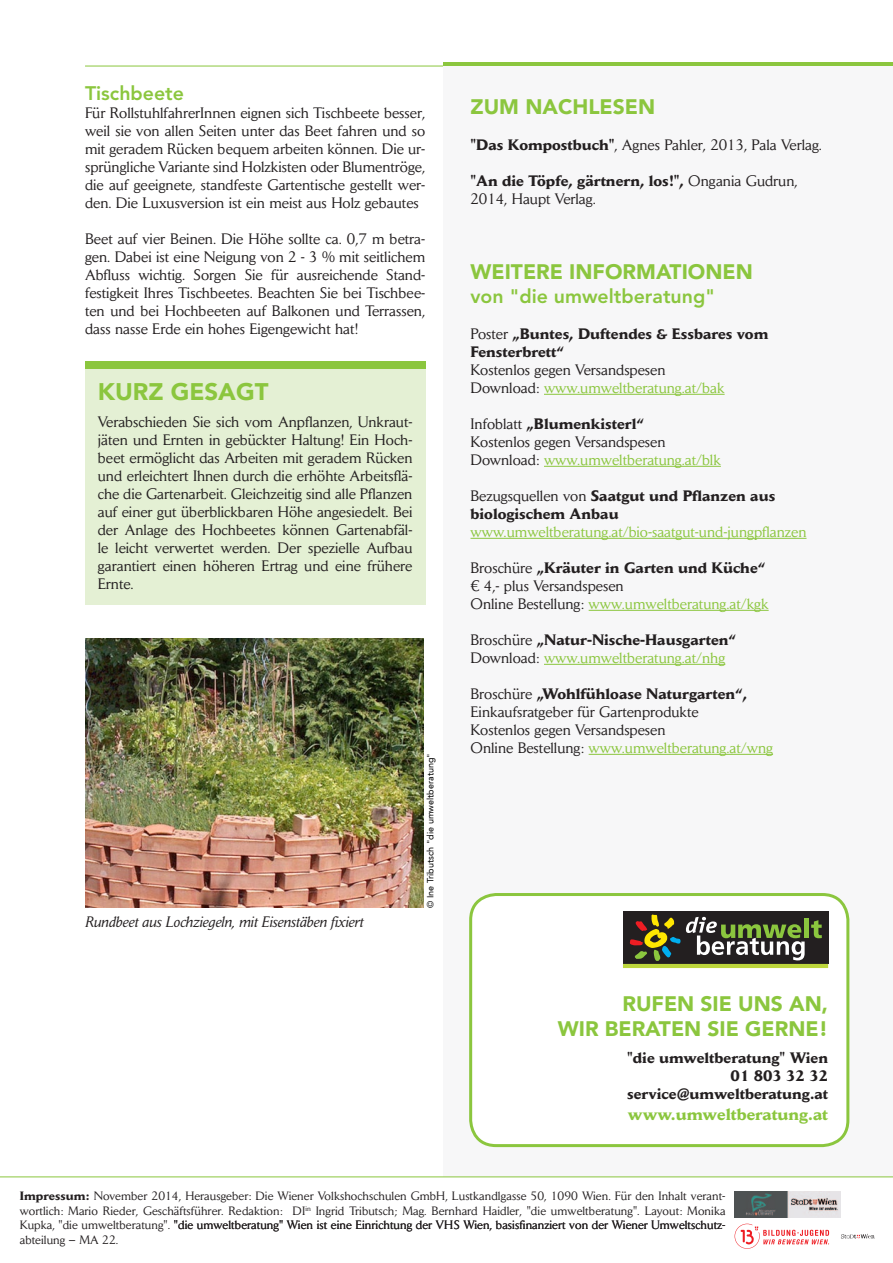
<style>
.page{position:relative;width:893px;height:1263px;background:#fff}
.page>*{position:absolute;margin:0;border:0;box-sizing:border-box;transform-origin:0 0}
.t1{font:900 24px "Avenir LT";color:#8bc63e}
.t2{font:900 21px "Avenir LT";color:#8bc63e}
.t3{font:800 19.5px "Avenir LT Std";color:#8bc63e}
.t4{font:700 16.5px "Daily News BQ";color:#8bc63e}
.t5{font:15px/18px "Daily News BQ";color:#231f20;text-align:justify}
.t6{font:700 15px/18px "Daily News BQ";color:#231f20}
.t7{font:15px "Daily News BQ";color:#8bc63e}
.t8{font:italic 15px "Daily News BQ";color:#231f20}
.t9{font:12px/14.4px "Daily News BQ";letter-spacing:.005em;color:#231f20;text-align:justify}
.t10{font:9px "Avenir LT";color:#000}
.s1{font-weight:700}
.s2{font-weight:400}
.s3{color:#231f20}
</style>
<div class="page">
<hr style="left:85px;top:66px;width:723px;height:1px;background:#8bc63e">
<hr style="left:443px;top:63px;width:450px;height:4px;background:#8bc63e">
<div style="left:443px;top:66px;width:450px;height:1110px;background:#f7f7f8"></div>
<hr style="left:0;top:1176px;width:893px;height:1px;background:#8bc63e">
<img style="left:735px;top:1191px;width:106px;height:27px">
<svg style="left:735px;top:1224px;width:94px;height:25px"></svg>
<svg style="left:841px;top:1234px;width:33px;height:4px"></svg>
<div style="left:471px;top:894px;width:377px;height:251px;background:#fff;border-radius:26px"></div>
<div style="left:469px;top:893px;width:380px;height:254px;border:3px solid #8bc63e;border-radius:26px"></div>
<div style="left:623px;top:911px;width:205px;height:53px;background:#231f20"></div>
<svg style="left:623px;top:914px;width:205px;height:54px"></svg>
<div style="left:85px;top:361px;width:340px;height:8px;background:#8bc63e"></div>
<div style="left:85px;top:369px;width:340px;height:235px;background:#e4f0d4"></div>
<img style="left:85px;top:639px;width:338px;height:269px">
<hr style="left:544px;top:394px;width:181px;height:1px;background:#8bc63e">
<hr style="left:544px;top:466px;width:177px;height:1px;background:#8bc63e">
<hr style="left:470px;top:538px;width:336px;height:1px;background:#8bc63e">
<hr style="left:589px;top:610px;width:180px;height:1px;background:#8bc63e">
<hr style="left:544px;top:664px;width:181px;height:1px;background:#8bc63e">
<hr style="left:589px;top:754px;width:184px;height:1px;background:#8bc63e">
<p class="t3" style="left:85px;top:81px;width:100px">Tischbeete</p>
<p class="t5" style="left:85px;top:103px;width:342px">Für RollstuhlfahrerInnen eignen sich Tischbeete besser, weil sie von allen Seiten unter das Beet fahren und so mit geradem Rücken bequem arbeiten können. Die ur&shy;sprüngliche Variante sind Holzkisten oder Blumentröge, die auf geeignete, standfeste Gartentische gestellt wer&shy;den. Die Luxusversion ist ein meist aus Holz gebautes</p>
<p class="t5" style="left:85px;top:229px;width:342px">Beet auf vier Beinen. Die Höhe sollte ca. 0,7 m betra&shy;gen. Dabei ist eine Neigung von 2 - 3 % mit seitlichem Abfluss wichtig. Sorgen Sie für ausreichende Stand&shy;festigkeit Ihres Tischbeetes. Beachten Sie bei Tischbee&shy;ten und bei Hochbeeten auf Balkonen und Terrassen, dass nasse Erde ein hohes Eigengewicht hat!</p>
<p class="t1" style="left:98px;top:377px;width:172px">KURZ GESAGT</p>
<p class="t5" style="left:98px;top:412px;width:316px">Verabschieden Sie sich vom Anpflanzen, Unkraut&shy;jäten und Ernten in gebückter Haltung! Ein Hoch&shy;beet ermöglicht das Arbeiten mit geradem Rücken und erleichtert Ihnen durch die erhöhte Arbeitsflä&shy;che die Gartenarbeit. Gleichzeitig sind alle Pflanzen auf einer gut überblickbaren Höhe angesiedelt. Bei der Anlage des Hochbeetes können Gartenabfäl&shy;le leicht verwertet werden. Der spezielle Aufbau garantiert einen höheren Ertrag und eine frühere Ernte.</p>
<p class="t8" style="left:85px;top:912px;width:280px">Rundbeet aus Lochziegeln, mit Eisenstäben fixiert</p>
<p class="t10" style="left:425px;top:908px;width:156px;rotate:-90deg">© Ine Tributsch "die umweltberatung"</p>
<p class="t2" style="left:470px;top:94px;width:186px">ZUM NACHLESEN</p>
<p class="t5" style="left:470px;top:135px;width:353px"><span class="s1">"Das Kompostbuch"</span>, Agnes Pahler, 2013, Pala Verlag.</p>
<p class="t5" style="left:470px;top:171px;width:329px"><span class="s1">"An die Töpfe, gärtnern, los!",</span> Ongania Gudrun,<br>2014, Haupt Verlag.</p>
<p class="t2" style="left:470px;top:259px;width:284px">WEITERE INFORMATIONEN</p>
<p class="t3" style="left:470px;top:284px;width:246px">von "die umweltberatung"</p>
<p class="t6" style="left:470px;top:325px;width:299px"><span class="s2">Poster</span> „Buntes, Duftendes &amp; Essbares vom<br>Fensterbrett“</p>
<p class="t5" style="left:470px;top:360px;width:197px">Kostenlos gegen Versandspesen</p>
<p class="t7" style="left:470px;top:378px;width:256px"><span class="s3">Download:</span> www.umweltberatung.at/bak</p>
<p class="t6" style="left:470px;top:415px;width:175px"><span class="s2">Infoblatt</span> „Blumenkisterl“</p>
<p class="t5" style="left:470px;top:432px;width:197px">Kostenlos gegen Versandspesen</p>
<p class="t7" style="left:470px;top:450px;width:252px"><span class="s3">Download:</span> www.umweltberatung.at/blk</p>
<p class="t6" style="left:470px;top:487px;width:306px"><span class="s2">Bezugsquellen von</span> Saatgut und Pflanzen aus biologischem Anbau</p>
<p class="t7" style="left:470px;top:522px;width:337px">www.umweltberatung.at/bio-saatgut-und-jungpflanzen</p>
<p class="t6" style="left:470px;top:559px;width:296px"><span class="s2">Broschüre</span> „Kräuter in Garten und Küche“</p>
<p class="t5" style="left:470px;top:576px;width:155px">€ 4,- plus Versandspesen</p>
<p class="t7" style="left:470px;top:594px;width:300px"><span class="s3">Online Bestellung:</span> www.umweltberatung.at/kgk</p>
<p class="t6" style="left:470px;top:631px;width:267px"><span class="s2">Broschüre</span> „Natur-Nische-Hausgarten“</p>
<p class="t7" style="left:470px;top:648px;width:256px"><span class="s3">Download:</span> www.umweltberatung.at/nhg</p>
<p class="t6" style="left:470px;top:685px;width:278px"><span class="s2">Broschüre</span> „Wohlfühloase Naturgarten“,</p>
<p class="t5" style="left:470px;top:702px;width:230px">Einkaufsratgeber für Gartenprodukte</p>
<p class="t5" style="left:470px;top:720px;width:197px">Kostenlos gegen Versandspesen</p>
<p class="t7" style="left:470px;top:738px;width:304px"><span class="s3">Online Bestellung:</span> www.umweltberatung.at/wng</p>
<p class="t2" style="left:622px;top:990px;width:207px">RUFEN SIE UNS AN,</p>
<p class="t2" style="left:558px;top:1016px;width:272px">WIR BERATEN SIE GERNE!</p>
<p class="t6" style="left:627px;top:1048px;width:202px">"die umweltberatung" Wien</p>
<p class="t6" style="left:731px;top:1066px;width:99px">01 803 32 32</p>
<p class="t6" style="left:627px;top:1084px;width:203px">service@umweltberatung.at</p>
<p class="t4" style="left:628px;top:1104px;width:202px">www.umweltberatung.at</p>
<p class="t9" style="left:20px;top:1189px;width:707px"><span class="s1">Impressum:</span> November 2014, Herausgeber: Die Wiener Volkshochschulen GmbH, Lustkandlgasse 50, 1090 Wien. Für den Inhalt verant&shy;wortlich: Mario Rieder, Geschäftsführer. Redaktion: DI<sup>in</sup> Ingrid Tributsch; Mag. Bernhard Haidler, "die umweltberatung". Layout: Monika Kupka, "die umweltberatung". "die umweltberatung" Wien ist eine Einrichtung der VHS Wien, basisfinanziert von der Wiener Umweltschutz&shy;abteilung – MA 22.</p>
</div>
